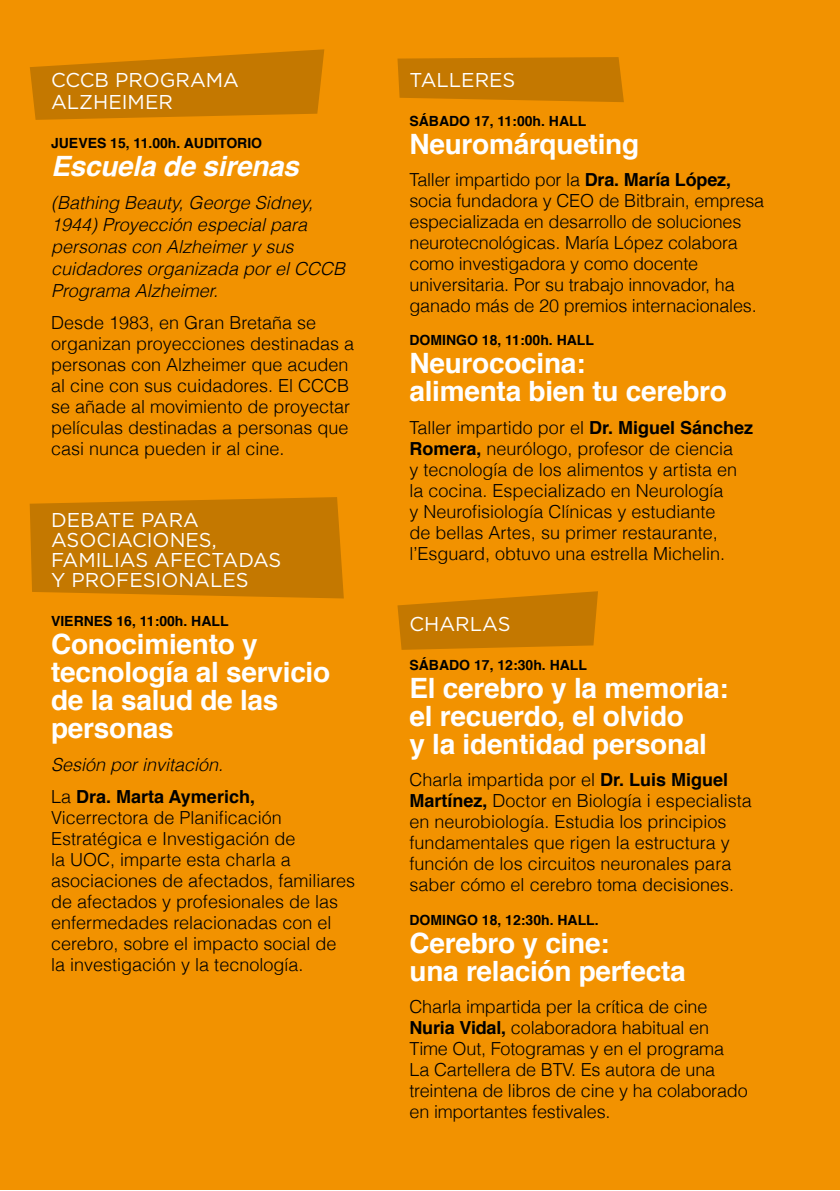
<style>
.page{position:relative;width:840px;height:1191px;background:#fff}
.page>*{position:absolute;margin:0;border:0;box-sizing:border-box;transform-origin:0 0}
.t1{font:700 28px/28px "Helvetica";letter-spacing:-.01em;color:#fff}
.t2{font:italic 700 28px "Helvetica";letter-spacing:-.01em;color:#fff}
.t3{font:20px/20px "Gotham";color:#fff}
.t4{font:300 18px/21px "Helvetica";color:#000}
.t5{font:italic 300 18px/22px "Helvetica";color:#000}
.t6{font:700 14px "Helvetica";color:#000}
.s1{font-style:normal}
.s2{font-weight:700;font-style:normal}
.s3{font-weight:700}
</style>
<div class="page">
<div style="left:0;top:0;width:839px;height:1190px;background:#f29200"></div>
<svg style="left:397px;top:57px;width:226px;height:45px;background:#c77a00"></svg>
<svg style="left:30px;top:49px;width:294px;height:71px"></svg>
<svg style="left:30px;top:497px;width:313px;height:101px;background:#c77900"></svg>
<svg style="left:397px;top:591px;width:200px;height:59px"></svg>
<p class="t3" style="left:51px;top:68px;width:189px;line-height:22px;text-indent:43px">B PROGRAMA<br>ALZHEIMER</p>
<p class="t6" style="left:51px;top:131px;width:212px">JUEVES 15, 11.00h. AUDITORIO</p>
<h1 class="t2" style="left:51px;top:143px;width:249px">Escuela de sirenas</h1>
<p class="t5" style="left:51px;top:192px;width:295px">(Bathing Beauty, George Sidney,<br>1944) Proyección especial para personas con Alzheimer y sus cuidadores organizada por el CCCB<br>Programa Alzheimer.</p>
<p class="t4" style="left:51px;top:312px;width:304px">Desde 1983, en Gran Bretaña se organizan proyecciones destinadas a personas con Alzheimer que acuden al cine con sus cuidadores. El CCCB se añade al movimiento de proyectar películas destinadas a personas que casi nunca pueden ir al cine.</p>
<p class="t3" style="left:51px;top:69px;width:15px">CCC</p>
<p class="t3" style="left:51px;top:509px;width:232px">D EBATE PARA<br>ASOCIACIONES,<br>FAMILIAS AFECTADAS<br>Y PROFESIONALES</p>
<p class="t6" style="left:51px;top:609px;width:179px">VIERNES 16, 11:00h. HALL</p>
<h1 class="t1" style="left:51px;top:630px;width:280px">Conocimiento y tecnología al servicio de la salud de las personas</h1>
<p class="t5" style="left:51px;top:748px;width:205px;line-height:32.4px">Sesión por invitación.<br><span class="s1">La</span> <span class="s2">Dra. Marta Aymerich,</span></p>
<p class="t4" style="left:51px;top:807px;width:305px">Vicerrectora de Planificación Estratégica e Investigación de<br>la UOC, imparte esta charla a asociaciones de afectados, familiares de afectados y profesionales de las enfermedades relacionadas con el cerebro, sobre el impacto social de<br>la investigación y la tecnología.</p>
<p class="t3" style="left:409px;top:69px;width:107px">TALLERES</p>
<p class="t6" style="left:409px;top:109px;width:178px">SÁBADO 17, 11:00h. HALL</p>
<h1 class="t1" style="left:409px;top:130px;width:231px">Neuromárqueting</h1>
<p class="t4" style="left:409px;top:169px;width:356px">Taller impartido por la <span class="s3">Dra. María López, </span>socia fundadora y CEO de Bitbrain, empresa especializada en desarrollo de soluciones neurotecnológicas. María López colabora como investigadora y como docente universitaria. Por su trabajo innovador, ha ganado más de 20 premios internacionales.</p>
<p class="t6" style="left:409px;top:329px;width:186px">DOMINGO 18, 11:00h. HALL</p>
<h1 class="t1" style="left:409px;top:350px;width:319px">Neurococina:<br>alimenta bien tu cerebro</h1>
<p class="t4" style="left:409px;top:417px;width:345px">Taller impartido por el <span class="s3">Dr. Miguel Sánchez Romera,</span> neurólogo, profesor de ciencia<br>y tecnología de los alimentos y artista en la cocina. Especializado en Neurología<br>y Neurofisiología Clínicas y estudiante<br>de bellas Artes, su primer restaurante, l’Esguard, obtuvo una estrella Michelin.</p>
<p class="t3" style="left:409px;top:613px;width:102px">CHARLAS</p>
<p class="t6" style="left:409px;top:653px;width:179px">SÁBADO 17, 12:30h. HALL</p>
<h1 class="t1" style="left:409px;top:674px;width:320px">El cerebro y la memoria: el recuerdo, el olvido<br>y la identidad personal</h1>
<p class="t4" style="left:409px;top:769px;width:344px">Charla impartida por el <span class="s3">Dr. Luis Miguel Martínez,</span> Doctor en Biología i especialista en neurobiología. Estudia los principios fundamentales que rigen la estructura y función de los circuitos neuronales para saber cómo el cerebro toma decisiones.</p>
<p class="t6" style="left:409px;top:908px;width:191px">DOMINGO 18, 12:30h. HALL.</p>
<h1 class="t1" style="left:409px;top:929px;width:278px">Cerebro y cine:<br>una relación perfecta</h1>
<p class="t4" style="left:409px;top:996px;width:339px">Charla impartida per la crítica de cine <span class="s3">Nuria Vidal,</span> colaboradora habitual en Time Out, Fotogramas y en el programa La Cartellera de BTV. Es autora de una treintena de libros de cine y ha colaborado en importantes festivales.</p>
</div>
